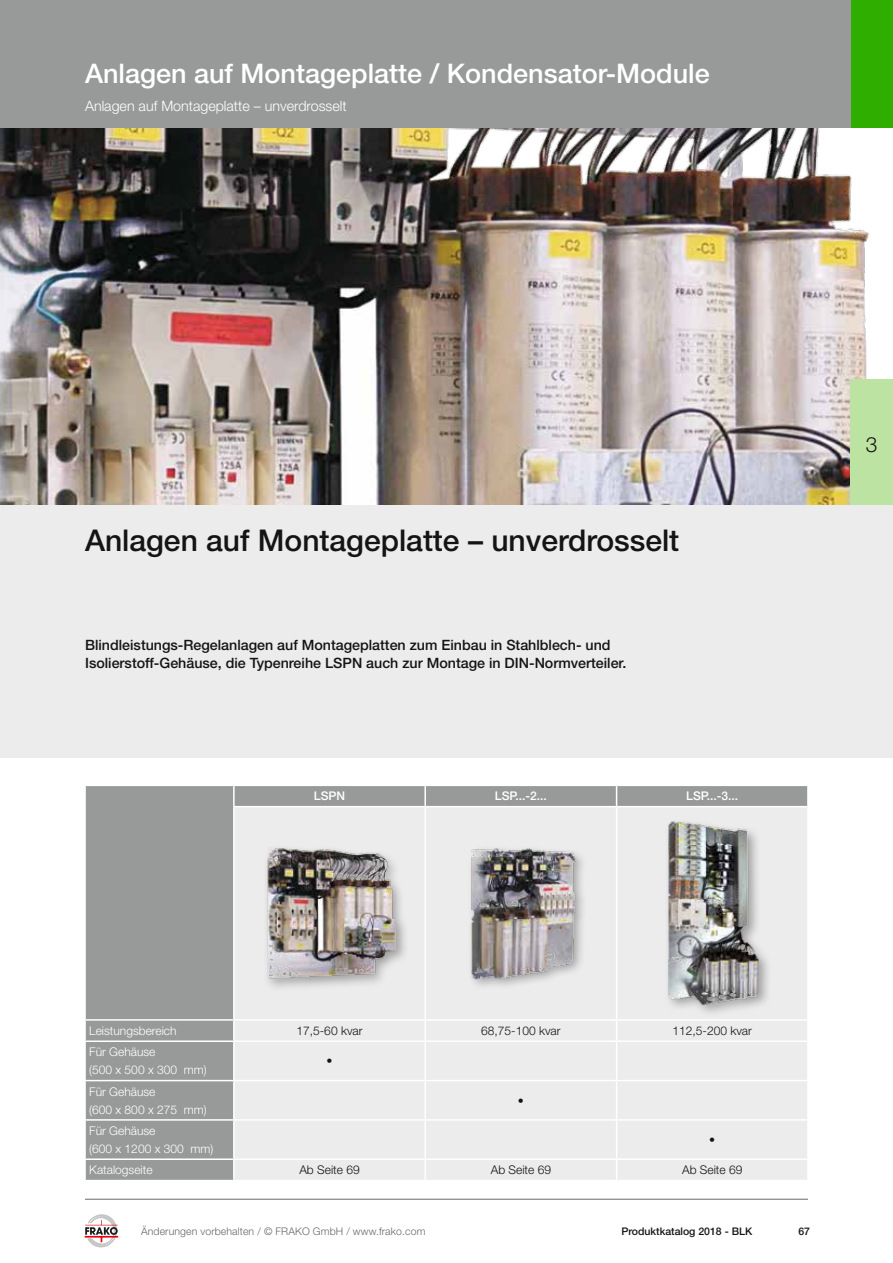
<style>
.page{position:relative;width:893px;height:1263px;background:#fff}
.page>*{position:absolute;margin:0;border:0;box-sizing:border-box;transform-origin:0 0}
.t1{font:500 30px "Helvetica Neue LT Std";color:#141415}
.t2{font:500 27px "Helvetica Neue LT Std";color:#fff}
.t3{font:300 21px "Helvetica Neue LT Std";color:#141415}
.t4{font:500 14.25px/18px "Helvetica Neue LT Std";color:#141415}
.t5{font:300 14.25px "Helvetica Neue LT Std";color:#fff}
.t6{font:300 12px/18px "Helvetica Neue LT Std";color:#fff}
.t7{font:300 12px "Helvetica Neue LT Std";color:#141415}
.t8{font:500 12px "Helvetica Neue LT Std";color:#fff}
.t9{font:300 10.5px "Helvetica Neue LT Std";letter-spacing:.01em;color:#686867}
.t10{font:500 10.5px "Helvetica Neue LT Std";color:#141415}
</style>
<div class="page">
<div style="left:850px;top:0;width:43px;height:128px;background:#2fae00"></div>
<img style="left:0;top:128px;width:893px;height:378px">
<div style="left:850px;top:380px;width:43px;height:126px;background:#bde3a2"></div>
<div style="left:0;top:506px;width:893px;height:252px;background:#ececec"></div>
<div style="left:0;top:0;width:850px;height:128px;background:#989999"></div>
<hr style="left:85px;top:1199px;width:723px;height:1px;background:#686867">
<svg style="left:85px;top:1214px;width:34px;height:34px"></svg>
<div style="left:86px;top:786px;width:721px;height:394px;background:#989999"></div>
<div style="left:235px;top:807px;width:572px;height:373px;background:#ececec"></div>
<hr style="left:233px;top:786px;width:2px;height:20px;background:#fff">
<hr style="left:424px;top:786px;width:2px;height:20px;background:#fff">
<svg style="left:616px;top:786px;width:1px;height:20px"></svg>
<hr style="left:233px;top:806px;width:192px;height:1px;background:#fff">
<hr style="left:233px;top:807px;width:2px;height:212px;background:#fff">
<hr style="left:425px;top:806px;width:192px;height:1px;background:#fff">
<hr style="left:424px;top:807px;width:2px;height:212px;background:#fff">
<hr style="left:617px;top:806px;width:192px;height:1px;background:#fff">
<hr style="left:616px;top:807px;width:1px;height:212px;background:#fff">
<hr style="left:84px;top:1019px;width:150px;height:2px;background:#fff">
<svg style="left:85px;top:1021px;width:1px;height:19px"></svg>
<hr style="left:234px;top:1019px;width:191px;height:2px;background:#fff">
<svg style="left:233px;top:1021px;width:2px;height:19px"></svg>
<hr style="left:425px;top:1019px;width:192px;height:2px;background:#fff">
<svg style="left:424px;top:1021px;width:2px;height:19px"></svg>
<hr style="left:617px;top:1019px;width:192px;height:2px;background:#fff">
<svg style="left:616px;top:1021px;width:1px;height:19px"></svg>
<hr style="left:84px;top:1040px;width:150px;height:2px;background:#fff">
<hr style="left:234px;top:1040px;width:191px;height:2px;background:#fff">
<hr style="left:233px;top:1042px;width:2px;height:38px;background:#fff">
<hr style="left:425px;top:1040px;width:192px;height:2px;background:#fff">
<hr style="left:424px;top:1042px;width:2px;height:38px;background:#fff">
<hr style="left:617px;top:1040px;width:192px;height:2px;background:#fff">
<hr style="left:616px;top:1042px;width:1px;height:38px;background:#fff">
<hr style="left:84px;top:1080px;width:150px;height:1px;background:#fff">
<hr style="left:234px;top:1080px;width:191px;height:1px;background:#fff">
<hr style="left:233px;top:1081px;width:2px;height:38px;background:#fff">
<hr style="left:425px;top:1080px;width:192px;height:1px;background:#fff">
<hr style="left:424px;top:1081px;width:2px;height:38px;background:#fff">
<hr style="left:617px;top:1080px;width:192px;height:1px;background:#fff">
<hr style="left:616px;top:1081px;width:1px;height:38px;background:#fff">
<hr style="left:84px;top:1119px;width:150px;height:2px;background:#fff">
<hr style="left:234px;top:1119px;width:191px;height:2px;background:#fff">
<hr style="left:233px;top:1121px;width:2px;height:37px;background:#fff">
<hr style="left:425px;top:1119px;width:192px;height:2px;background:#fff">
<hr style="left:424px;top:1121px;width:2px;height:37px;background:#fff">
<hr style="left:617px;top:1119px;width:192px;height:2px;background:#fff">
<hr style="left:616px;top:1121px;width:1px;height:37px;background:#fff">
<hr style="left:84px;top:1158px;width:150px;height:2px;background:#fff">
<hr style="left:234px;top:1158px;width:191px;height:2px;background:#fff">
<hr style="left:233px;top:1160px;width:2px;height:20px;background:#fff">
<hr style="left:425px;top:1158px;width:192px;height:2px;background:#fff">
<hr style="left:424px;top:1160px;width:2px;height:20px;background:#fff">
<hr style="left:617px;top:1158px;width:192px;height:2px;background:#fff">
<svg style="left:616px;top:1160px;width:1px;height:20px"></svg>
<div style="left:664px;top:818px;width:108px;height:200px;background:#141415;opacity:.35"></div>
<img style="left:666px;top:820px;width:94px;height:187px">
<div style="left:467px;top:844px;width:121px;height:147px;background:#141415;opacity:.35"></div>
<img style="left:468px;top:845px;width:110px;height:136px">
<div style="left:263px;top:844px;width:146px;height:147px;background:#141415;opacity:.35"></div>
<img style="left:265px;top:846px;width:133px;height:135px">
<h2 class="t2" style="left:85px;top:57px;width:626px">Anlagen auf Montageplatte / Kondensator-Module</h2>
<p class="t5" style="left:85px;top:97px;width:263px">Anlagen auf Montageplatte – unverdrosselt</p>
<h1 class="t1" style="left:85px;top:522px;width:596px">Anlagen auf Montageplatte – unverdrosselt</h1>
<p class="t4" style="left:85px;top:635px;width:543px">Blindleistungs-Regelanlagen auf Montageplatten zum Einbau in Stahlblech- und<br>Isolierstoff-Gehäuse, die Typenreihe LSPN auch zur Montage in DIN-Normverteiler.</p>
<p class="t8" style="left:314px;top:789px;width:33px">LSPN</p>
<p class="t8" style="left:495px;top:789px;width:53px">LSP...-2...</p>
<p class="t8" style="left:686px;top:789px;width:53px">LSP...-3...</p>
<h3 class="t3" style="left:866px;top:431px;width:13px">3</h3>
<p class="t6" style="left:89px;top:1021px;width:89px">Leistungsbereich</p>
<p class="t7" style="left:297px;top:1023px;width:68px">17,5-60 kvar</p>
<p class="t7" style="left:481px;top:1023px;width:81px">68,75-100 kvar</p>
<p class="t7" style="left:673px;top:1023px;width:81px">112,5-200 kvar</p>
<p class="t6" style="left:89px;top:1043px;width:119px">Für Gehäuse<br>(500 x 500 x 300 mm)</p>
<p class="t7" style="left:327px;top:1053px;width:7px">•</p>
<p class="t6" style="left:89px;top:1082px;width:119px">Für Gehäuse<br>(600 x 800 x 275 mm)</p>
<p class="t7" style="left:518px;top:1093px;width:7px">•</p>
<p class="t6" style="left:89px;top:1121px;width:126px">Für Gehäuse<br>(600 x 1200 x 300 mm)</p>
<p class="t7" style="left:709px;top:1132px;width:7px">•</p>
<p class="t6" style="left:89px;top:1161px;width:65px">Katalogseite</p>
<p class="t7" style="left:299px;top:1162px;width:62px">Ab Seite 69</p>
<p class="t7" style="left:491px;top:1162px;width:62px">Ab Seite 69</p>
<p class="t7" style="left:682px;top:1162px;width:62px">Ab Seite 69</p>
<p class="t9" style="left:141px;top:1224px;width:286px">Änderungen vorbehalten / © FRAKO GmbH / www.frako.com</p>
<p class="t10" style="left:621px;top:1225px;width:132px">Produktkatalog 2018 - BLK</p>
<p class="t10" style="left:798px;top:1225px;width:13px">67</p>
</div>
